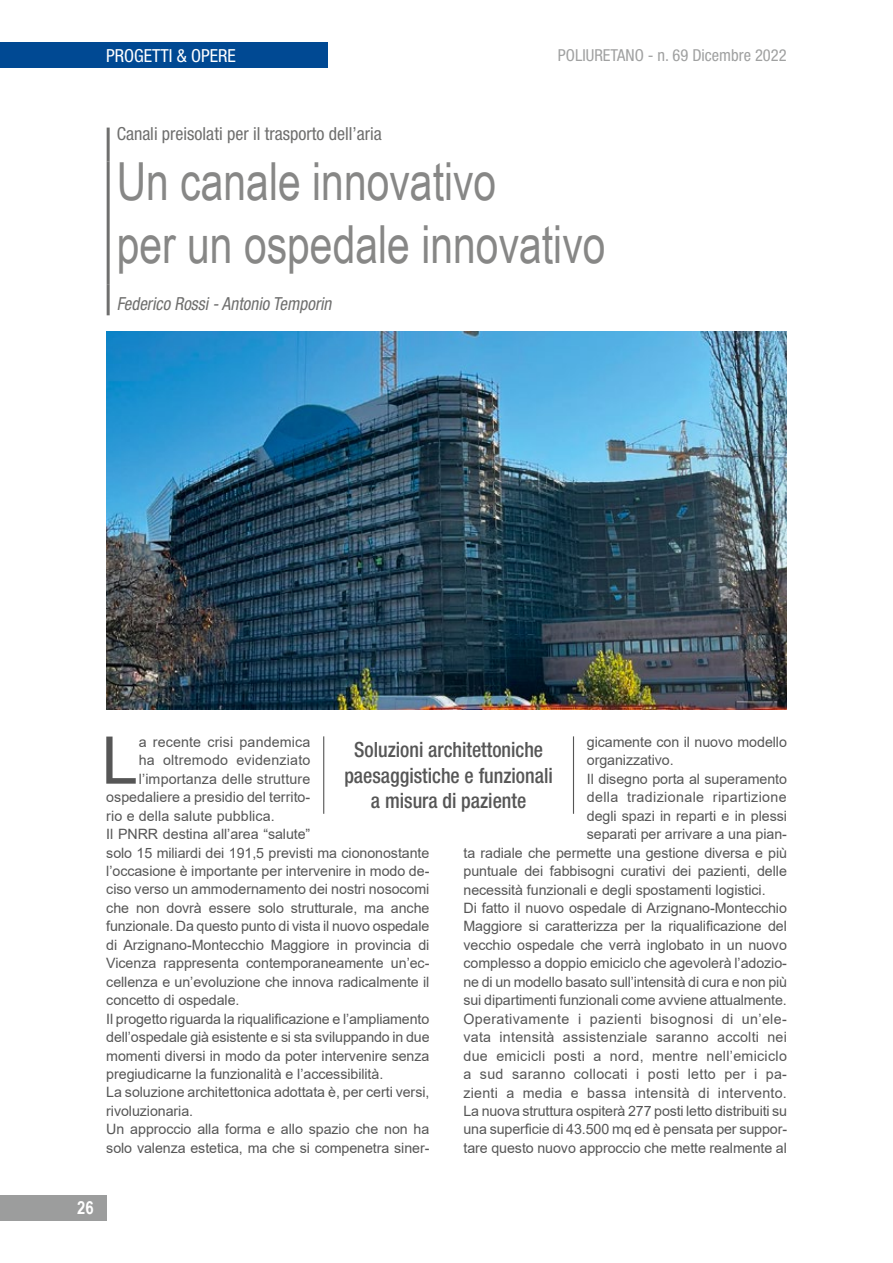
<style>
.page{position:relative;width:893px;height:1263px;background:#fff}
.page>*{position:absolute;margin:0;border:0;box-sizing:border-box;transform-origin:0 0}
.t1{font:65.85px "Arial";color:#565656}
.t2{font:52.5px/63px "Arial Narrow";color:#878786;scale:.95 1}
.t3{font:500 condensed 21px/25.2px "Helvetica Neue LT Pro";color:#565656;text-align:center;scale:.95 1}
.t4{font:condensed 18px "Helvetica Neue LT Pro";color:#6f6f6e}
.t5{font:italic condensed 18px "Helvetica Neue LT Pro";color:#6f6f6e;scale:.95 1}
.t6{font:condensed 18px "Helvetica Neue LT Pro";color:#fff}
.t7{font:700 18px "Arial Narrow";color:#fff}
.t8{font:condensed 16.5px "Helvetica Neue LT Pro";color:#a0a1a1}
.t9{font:14.25px "Arial";letter-spacing:-.005em;color:#565656}
.t10{font:14.25px "Arial";letter-spacing:.02em;color:#565656}
.t11{font:14.25px "Arial";letter-spacing:.025em;color:#565656}
.t12{font:14.25px "Arial";letter-spacing:.015em;color:#565656}
</style>
<div class="page">
<hr style="left:323px;top:736px;width:1px;height:78px;background:#565656">
<hr style="left:573px;top:736px;width:1px;height:78px;background:#565656">
<img style="left:106px;top:332px;width:681px;height:377px">
<div style="left:0;top:43px;width:327px;height:25px;background:#004993"></div>
<div style="left:0;top:1195px;width:106px;height:25px;background:#9c9d9d"></div>
<hr style="left:107px;top:128px;width:3px;height:34px;background:#6f6f6e">
<hr style="left:107px;top:162px;width:3px;height:122px;background:#6f6f6e">
<hr style="left:107px;top:284px;width:3px;height:31px;background:#6f6f6e">
<p class="t6" style="left:106px;top:45px;width:131px">PROGETTI &amp; OPERE</p>
<p class="t8" style="left:558px;top:46px;width:230px">POLIURETANO - n. 69 Dicembre 2022</p>
<p class="t4" style="left:117px;top:124px;width:267px">Canali preisolati per il trasporto dell’aria</p>
<h2 class="t2" style="left:117px;top:148px;width:516px">Un canale innovativo<br>per un ospedale innovativo</h2>
<p class="t5" style="left:117px;top:293px;width:231px">Federico Rossi-Antonio Temporin</p>
<h1 class="t1" style="left:101px;top:715px;width:38px">L</h1>
<p class="t9" style="left:139px;top:732px;width:173px">a recente crisi pandemica</p>
<p class="t9" style="left:587px;top:732px;width:202px">gicamente con il nuovo modello</p>
<p class="t9" style="left:587px;top:750px;width:88px">organizzativo.</p>
<p class="t9" style="left:587px;top:769px;width:202px">Il disegno porta al superamento</p>
<p class="t11" style="left:587px;top:787px;width:202px">della tradizionale ripartizione</p>
<p class="t9" style="left:587px;top:806px;width:202px">degli spazi in reparti e in plessi</p>
<p class="t9" style="left:587px;top:824px;width:202px">separati per arrivare a una pian-</p>
<p class="t9" style="left:463px;top:843px;width:325px">ta radiale che permette una gestione diversa e più</p>
<p class="t9" style="left:463px;top:861px;width:325px">puntuale dei fabbisogni curativi dei pazienti, delle</p>
<p class="t9" style="left:463px;top:880px;width:304px">necessità funzionali e degli spostamenti logistici.</p>
<p class="t9" style="left:463px;top:898px;width:325px">Di fatto il nuovo ospedale di Arzignano-Montecchio</p>
<p class="t9" style="left:463px;top:916px;width:325px">Maggiore si caratterizza per la riqualificazione del</p>
<p class="t9" style="left:463px;top:935px;width:325px">vecchio ospedale che verrà inglobato in un nuovo</p>
<p class="t9" style="left:463px;top:953px;width:325px">complesso a doppio emiciclo che agevolerà l’adozio-</p>
<p class="t9" style="left:463px;top:972px;width:325px">ne di un modello basato sull’intensità di cura e non più</p>
<p class="t9" style="left:463px;top:990px;width:325px">sui dipartimenti funzionali come avviene attualmente.</p>
<p class="t11" style="left:463px;top:1009px;width:325px">Operativamente i pazienti bisognosi di un’ele-</p>
<p class="t12" style="left:463px;top:1027px;width:325px">vata intensità assistenziale saranno accolti nei</p>
<p class="t10" style="left:463px;top:1046px;width:325px">due emicicli posti a nord, mentre nell’emiciclo</p>
<p class="t10" style="left:463px;top:1064px;width:325px">a sud saranno collocati i posti letto per i pa-</p>
<p class="t10" style="left:463px;top:1083px;width:325px">zienti a media e bassa intensità di intervento.</p>
<p class="t9" style="left:463px;top:1101px;width:325px">La nuova struttura ospiterà 277 posti letto distribuiti su</p>
<p class="t9" style="left:463px;top:1119px;width:325px">una superficie di 43.500 mq ed è pensata per suppor-</p>
<p class="t9" style="left:463px;top:1138px;width:325px">tare questo nuovo approccio che mette realmente al</p>
<h3 class="t3" style="left:344px;top:737px;width:221px">Soluzioni architettoniche paesaggistiche e funzionali a misura di paziente</h3>
<p class="t12" style="left:139px;top:750px;width:173px">ha oltremodo evidenziato</p>
<p class="t9" style="left:139px;top:769px;width:173px">l’importanza delle strutture</p>
<p class="t9" style="left:106px;top:787px;width:206px">ospedaliere a presidio del territo-</p>
<p class="t9" style="left:106px;top:806px;width:170px">rio e della salute pubblica.</p>
<p class="t9" style="left:106px;top:824px;width:206px">Il PNRR destina all’area “salute”</p>
<p class="t9" style="left:106px;top:843px;width:325px">solo 15 miliardi dei 191,5 previsti ma ciononostante</p>
<p class="t9" style="left:106px;top:861px;width:325px">l’occasione è importante per intervenire in modo de-</p>
<p class="t9" style="left:106px;top:879px;width:325px">ciso verso un ammodernamento dei nostri nosocomi</p>
<p class="t9" style="left:106px;top:898px;width:325px">che non dovrà essere solo strutturale, ma anche</p>
<p class="t9" style="left:106px;top:916px;width:324px">funzionale. Da questo punto di vista il nuovo ospedale</p>
<p class="t9" style="left:106px;top:935px;width:325px">di Arzignano-Montecchio Maggiore in provincia di</p>
<p class="t9" style="left:106px;top:953px;width:325px">Vicenza rappresenta contemporaneamente un’ec-</p>
<p class="t9" style="left:106px;top:972px;width:325px">cellenza e un’evoluzione che innova radicalmente il</p>
<p class="t9" style="left:106px;top:990px;width:135px">concetto di ospedale.</p>
<p class="t9" style="left:106px;top:1009px;width:324px">Il progetto riguarda la riqualificazione e l’ampliamento</p>
<p class="t9" style="left:106px;top:1027px;width:325px">dell’ospedale già esistente e si sta sviluppando in due</p>
<p class="t9" style="left:106px;top:1046px;width:325px">momenti diversi in modo da poter intervenire senza</p>
<p class="t9" style="left:106px;top:1064px;width:279px">pregiudicarne la funzionalità e l’accessibilità.</p>
<p class="t9" style="left:106px;top:1082px;width:325px">La soluzione architettonica adottata è, per certi versi,</p>
<p class="t9" style="left:106px;top:1101px;width:88px">rivoluzionaria.</p>
<p class="t9" style="left:106px;top:1119px;width:325px">Un approccio alla forma e allo spazio che non ha</p>
<p class="t9" style="left:106px;top:1138px;width:325px">solo valenza estetica, ma che si compenetra siner-</p>
<p class="t7" style="left:77px;top:1194px;width:18px">26</p>
</div>
